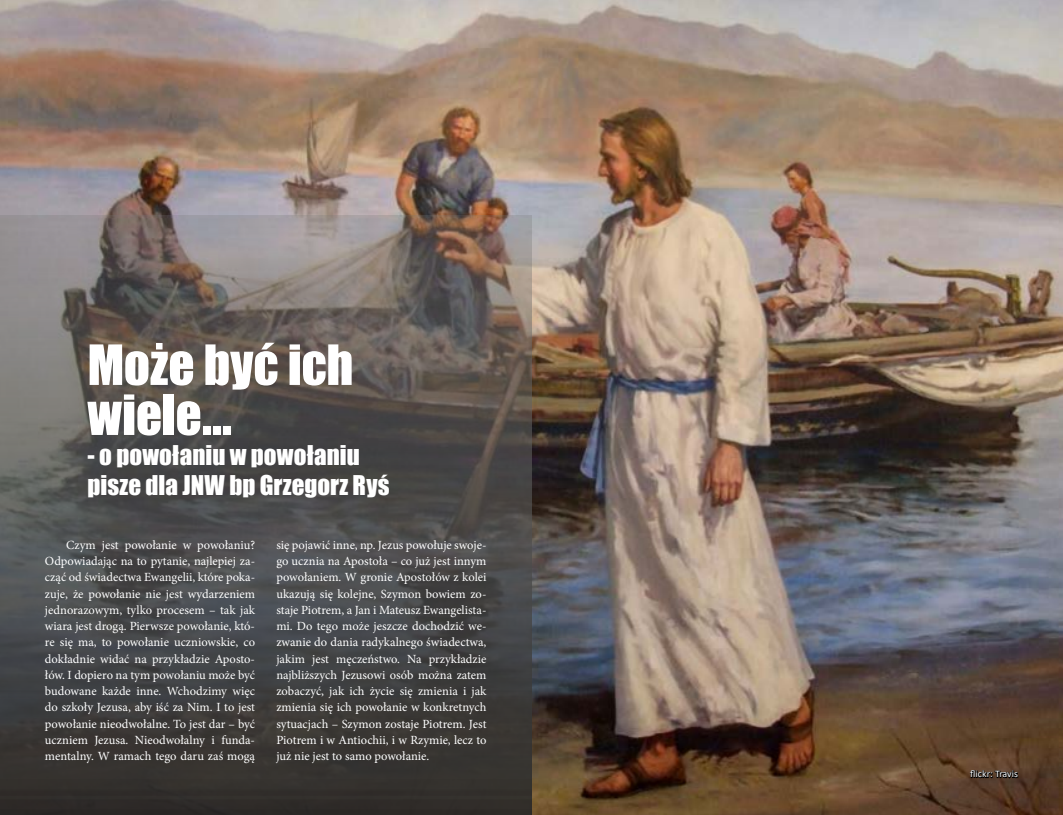
<style>
.page{position:relative;width:1063px;height:815px;background:#fff}
.page>*{position:absolute;margin:0;border:0;box-sizing:border-box;transform-origin:0 0}
.t1{font:51.25px/50px "Impact";color:#fff}
.t2{font:25px/30px "Impact";letter-spacing:.005em;color:#fff}
.t3{font:12.5px/16.2px "Minion Pro";color:#fff;text-align:justify}
.t4{font:10px "Calibri";color:#fff}
</style>
<div class="page">
<img style="left:0;top:0;width:1063px;height:815px">
<img style="left:0;top:215px;width:531px;height:600px">
<svg style="left:969px;top:765px;width:50px;height:20px"></svg>
<h1 class="t1" style="left:88px;top:338px;width:267px">Może być ich wiele...</h1>
<h2 class="t2" style="left:88px;top:439px;width:304px">- o powołaniu w powołaniu pisze dla JNW bp Grzegorz Ryś</h2>
<p class="t3" style="left:45px;top:537px;width:212px;text-indent:21px">Czym jest powołanie w powołaniu?<br>Odpowiadając na to pytanie, najlepiej za&shy;cząć od świadectwa Ewangelii, które poka&shy;zuje, że powołanie nie jest wydarzeniem jednorazowym, tylko procesem – tak jak wiara jest drogą. Pierwsze powołanie, któ&shy;re się ma, to powołanie uczniowskie, co dokładnie widać na przykładzie Aposto&shy;łów. I dopiero na tym powołaniu może być budowane każde inne. Wchodzimy więc do szkoły Jezusa, aby iść za Nim. I to jest powołanie nieodwołalne. To jest dar – być uczniem Jezusa. Nieodwołalny i funda&shy;mentalny. W ramach tego daru zaś mogą</p>
<p class="t3" style="left:276px;top:537px;width:212px">się pojawić inne, np. Jezus powołuje swoje&shy;go ucznia na Apostoła – co już jest innym powołaniem. W gronie Apostołów z kolei ukazują się kolejne, Szymon bowiem zo&shy;staje Piotrem, a Jan i Mateusz Ewangelista&shy;mi. Do tego może jeszcze dochodzić we&shy;zwanie do dania radykalnego świadectwa, jakim jest męczeństwo. Na przykładzie najbliższych Jezusowi osób można zatem zobaczyć, jak ich życie się zmienia i jak zmienia się ich powołanie w konkretnych sytuacjach – Szymon zostaje Piotrem. Jest Piotrem i w Antiochii, i w Rzymie, lecz to już nie jest to samo powołanie.</p>
<p class="t4" style="left:970px;top:767px;width:49px">flickr: Travis</p>
</div>
